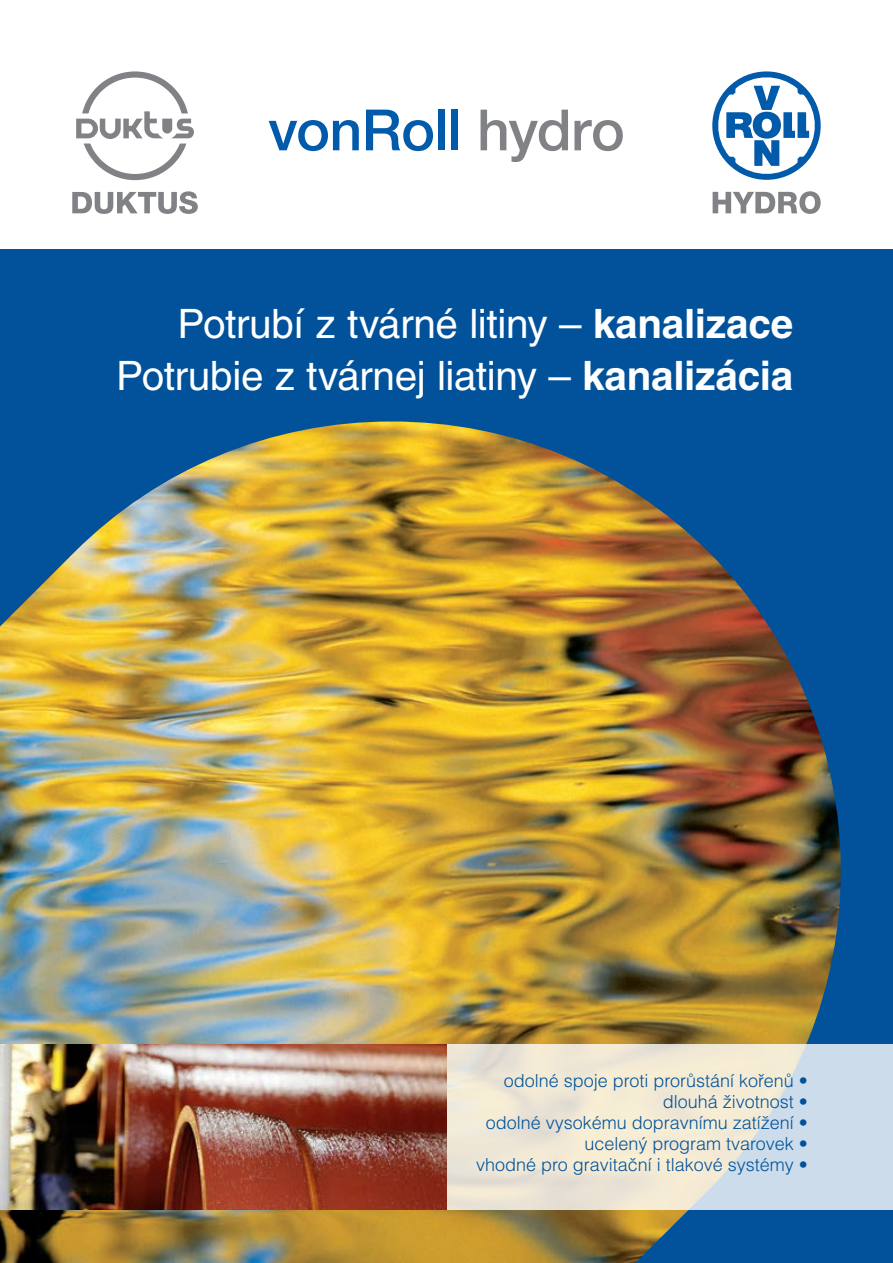
<style>
.page{position:relative;width:893px;height:1263px;background:#fff}
.page>*{position:absolute;margin:0;border:0;box-sizing:border-box;transform-origin:0 0}
.t1{font:500 57px "Helvetica Neue CE";letter-spacing:-.01em;color:#015aaa}
.t2{font:40.5px/52.5px "Helvetica CE";letter-spacing:-.01em;color:#fff;text-align:right}
.t3{font:300 18px/21px "Helvetica CE";color:#01529a;text-align:right}
.s1{color:#808285}
.s2{font-weight:700}
</style>
<div class="page">
<img style="left:0;top:249px;width:893px;height:1014px">
<svg style="left:446px;top:1044px;width:447px;height:165px;background:#e4e3da"></svg>
<img style="left:0;top:1044px;width:446px;height:165px">
<svg style="left:712px;top:71px;width:109px;height:109px"></svg>
<svg style="left:713px;top:191px;width:108px;height:23px"></svg>
<svg style="left:72px;top:191px;width:126px;height:23px"></svg>
<svg style="left:76px;top:71px;width:118px;height:109px"></svg>
<h1 class="t1" style="left:268px;top:100px;width:358px">vonRoll <span class="s1">hydro</span></h1>
<h2 class="t2" style="left:116px;top:297px;width:679px">Potrubí z tvárné litiny – <span class="s2">kanalizace<br></span>Potrubie z tvárnej liatiny – <span class="s2">kanalizácia</span></h2>
<p class="t3" style="left:476px;top:1070px;width:333px">odolné spoje proti prorůstání kořenů • dlouhá životnost •<br>odolné vysokému dopravnímu zatížení • ucelený program tvarovek •<br>vhodné pro gravitační i tlakové systémy •</p>
</div>
